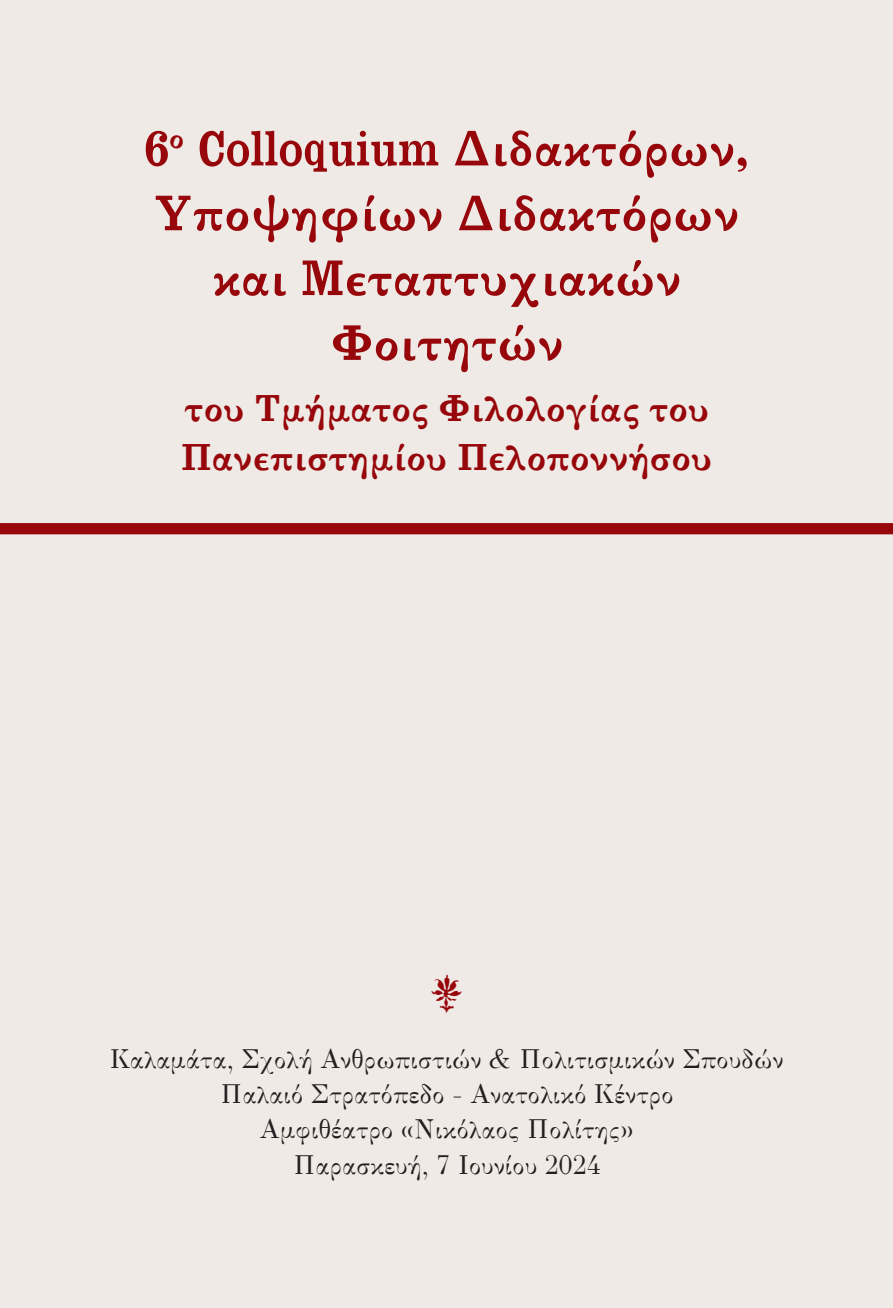
<style>
.page{position:relative;width:893px;height:1308px;background:#fff}
.page>*{position:absolute;margin:0;border:0;box-sizing:border-box;transform-origin:0 0}
.t1{font:700 54px/64.8px "Dioxipe";color:#97060a;text-align:center}
.t2{font:700 40.5px/48.6px "Dioxipe";color:#97060a}
.t3{font:29.25px/35.1px "Dioxipe";color:#231f20;text-align:center}
</style>
<div class="page">
<div style="left:0;top:0;width:893px;height:1307px;background:#efeae5"></div>
<div style="left:0;top:523px;width:893px;height:11px;background:#97060a"></div>
<h1 class="t1" style="left:144px;top:115px;width:606px">6<sup>ο</sup> Colloquium Διδακτόρων,<br>Υποψηφίων Διδακτόρων και Μεταπτυχιακών<br>Φοιτητών</h1>
<h2 class="t2" style="left:181px;top:383px;width:532px">του Τμήματος Φιλολογίας του<br>Πανεπιστημίου Πελοποννήσου</h2>
<p class="t3" style="left:110px;top:1042px;width:675px">Καλαμάτα, Σχολή Ανθρωπιστιών &amp; Πολιτισμικών Σπουδών Παλαιό Στρατόπεδο - Ανατολικό Κέντρο<br>Αμφιθέατρο «Νικόλαος Πολίτης»<br>Παρασκευή, 7 Ιουνίου 2024</p>
</div>
